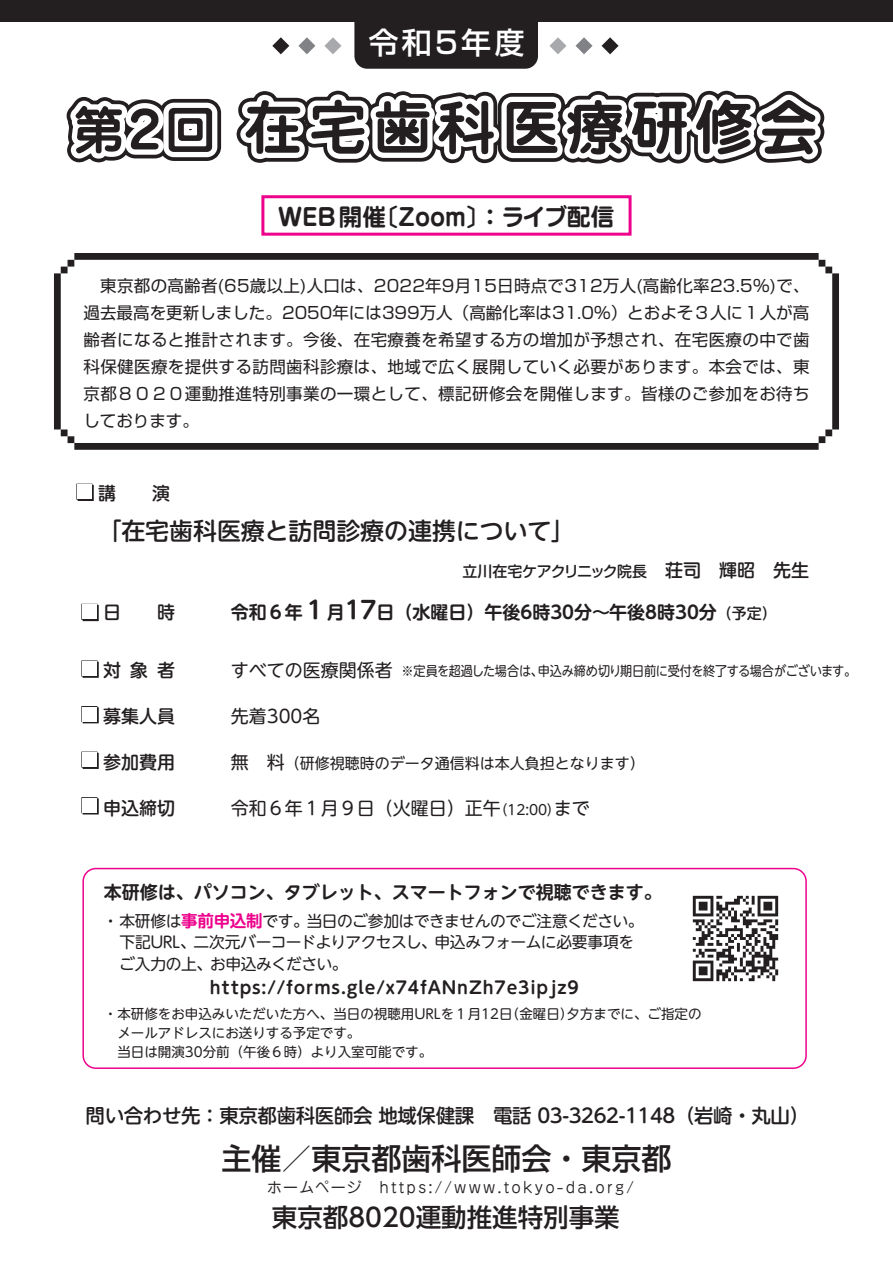
<style>
.page{position:relative;width:893px;height:1263px;background:#fff}
.page>*{position:absolute;margin:0;border:0;box-sizing:border-box;transform-origin:0 0}
.t1{font:700 58.5px "Jun 501 Pro";letter-spacing:.1em;color:#231f20}
.t2{font:500 30px "Shin Go Pro";color:#231f20}
.t3{font:500 30px "Shin Go Pro";letter-spacing:.045em;color:#fff}
.t4{font:500 25.5px "UD Shin Go Pro";color:#231f20}
.t5{font:500 24px "UD Shin M Go Pro";letter-spacing:-.005em;color:#231f20}
.t6{font:700 24px "Jun 501 Pro";color:#231f20}
.t7{font:500 19.5px "UD Shin M Go Pro";letter-spacing:-.02em;color:#231f20}
.t8{font:700 18px "UD Shin M Go Pro De";color:#231f20}
.t9{font:18px "UD Shin M Go Pro";color:#231f20}
.t10{font:500 18px "UD Shin M Go Pro";color:#231f20}
.t11{font:700 16.95px "UD Shin M Go Pro De";letter-spacing:.05em;color:#231f20}
.t12{font:16.5px/27px "Shin Go Pro";letter-spacing:.025em;color:#231f20;text-align:justify}
.t13{font:15.75px "UD Shin M Go Pro";letter-spacing:-.03em;color:#231f20}
.t14{font:15px "Jun 201 Pro";letter-spacing:.145em;color:#231f20}
.t15{font:15px "UD Shin M Go Pro";color:#231f20}
.t16{font:500 15px "Shin M Go Pro";letter-spacing:-.035em;color:#231f20}
.t17{font:13.5px/19.2px "UD Shin M Go Pro";color:#231f20}
.t18{font:13.5px "UD Shin M Go Pro";letter-spacing:-.025em;color:#231f20;scale:.9 1}
.s1{font-size:51px}
.s2{font-family:"UD Shin M Go Pro";font-size:18px}
.s3{font-size:24px}
.s4{font-family:"UD Shin M Go Pro";font-weight:500;font-size:15px}
.s5{font-size:18px}
.s6{font-size:13.8px}
.s7{font-family:"UD Shin M Go Pro De";font-weight:700;font-size:16.5px;color:#ed028c}
</style>
<div class="page">
<div style="left:0;top:0;width:893px;height:21px;background:#231f20"></div>
<div style="left:78px;top:485px;width:16px;height:16px;border:1px solid #231f20"></div>
<div style="left:78px;top:485px;width:15px;height:15px;background:#231f20"></div>
<div style="left:76px;top:484px;width:16px;height:16px;border:1px solid #231f20"></div>
<div style="left:77px;top:484px;width:15px;height:15px;background:#fff"></div>
<div style="left:83px;top:605px;width:16px;height:16px;border:1px solid #231f20"></div>
<div style="left:83px;top:606px;width:15px;height:14px;background:#231f20"></div>
<div style="left:81px;top:604px;width:16px;height:16px;border:1px solid #231f20"></div>
<div style="left:82px;top:604px;width:15px;height:15px;background:#fff"></div>
<div style="left:83px;top:662px;width:16px;height:16px;border:1px solid #231f20"></div>
<div style="left:83px;top:662px;width:15px;height:15px;background:#231f20"></div>
<div style="left:82px;top:661px;width:15px;height:15px;background:#fff"></div>
<div style="left:83px;top:707px;width:16px;height:16px;border:1px solid #231f20"></div>
<div style="left:83px;top:708px;width:15px;height:15px;background:#231f20"></div>
<div style="left:81px;top:706px;width:16px;height:16px;border:1px solid #231f20"></div>
<div style="left:82px;top:707px;width:15px;height:14px;background:#fff"></div>
<div style="left:83px;top:753px;width:16px;height:16px;border:1px solid #231f20"></div>
<div style="left:83px;top:753px;width:15px;height:15px;background:#231f20"></div>
<div style="left:81px;top:751px;width:16px;height:17px;border:1px solid #231f20"></div>
<div style="left:82px;top:752px;width:15px;height:15px;background:#fff"></div>
<div style="left:83px;top:798px;width:16px;height:16px;border:1px solid #231f20"></div>
<div style="left:83px;top:799px;width:15px;height:15px;background:#231f20"></div>
<div style="left:81px;top:797px;width:16px;height:16px;border:1px solid #231f20"></div>
<div style="left:82px;top:798px;width:15px;height:15px;background:#fff"></div>
<div style="left:82px;top:868px;width:725px;height:201px;border:2px solid #ed028c;border-radius:13px"></div>
<svg style="left:54px;top:253px;width:785px;height:197px"></svg>
<img style="left:692px;top:895px;width:87px;height:87px">
<svg style="left:53px;top:21px;width:810px;height:143px"></svg>
<div style="left:261px;top:195px;width:371px;height:41px;background:#fff;border:3px solid #ed028c"></div>
<h2 class="t3" style="left:369px;top:18px;width:157px">令和５年度</h2>
<h1 class="t1" style="left:74px;top:81px;width:746px"><span class="s1">第2回</span>在宅歯科医療研修会</h1>
<h3 class="t6" style="left:278px;top:198px;width:338px">WEB開催〔Zoom〕：ライブ配信</h3>
<p class="t12" style="left:83px;top:271px;width:728px">　東京都の高齢者(65歳以上)人口は、2022年9月15日時点で312万人(高齢化率23.5％)で、過去最高を更新しました。2050年には399万人（高齢化率は31.0％）とおよそ３人に１人が高齢者になると推計されます。今後、在宅療養を希望する方の増加が予想され、在宅医療の中で歯科保健医療を提供する訪問歯科診療は、地域で広く展開していく必要があります。本会では、東京都８０２０運動推進特別事業の一環として、標記研修会を開催します。皆様のご参加をお待ちしております。</p>
<p class="t10" style="left:98px;top:479px;width:73px">講　　演</p>
<h3 class="t5" style="left:97px;top:511px;width:479px">「在宅歯科医療と訪問診療の連携について」</h3>
<p class="t16" style="left:462px;top:559px;width:348px">立川在宅ケアクリニック院長 <span class="s2">荘司　輝昭　先生</span></p>
<p class="t10" style="left:103px;top:598px;width:73px">日　　時</p>
<p class="t8" style="left:231px;top:598px;width:548px">令和６年<span class="s3">１</span>月<span class="s3">17</span>日（水曜日）午後6時30分～午後8時30分<span class="s4">（予定）</span></p>
<p class="t10" style="left:103px;top:655px;width:73px">対象者</p>
<p class="t9" style="left:231px;top:655px;width:163px">すべての医療関係者</p>
<p class="t10" style="left:103px;top:701px;width:73px">募集人員</p>
<p class="t9" style="left:231px;top:701px;width:91px">先着300名</p>
<p class="t10" style="left:103px;top:747px;width:73px">参加費用</p>
<p class="t15" style="left:231px;top:751px;width:416px"><span class="s5">無　料</span>（研修視聴時のデータ通信料は本人負担となります）</p>
<p class="t10" style="left:103px;top:793px;width:73px">申込締切</p>
<p class="t9" style="left:231px;top:793px;width:360px">令和６年１月９日（火曜日）正午<span class="s6">（12:00）</span>まで</p>
<p class="t18" style="left:401px;top:660px;width:507px">※定員を超過した場合は、申込み締め切り期日前に受付を終了する場合がございます。</p>
<p class="t8" style="left:104px;top:877px;width:559px">本研修は、パソコン、タブレット、スマートフォンで視聴できます。</p>
<p class="t13" style="left:103px;top:908px;width:542px">・本研修は<span class="s7">事前申込制</span>です。当日のご参加はできませんのでご注意ください。</p>
<p class="t13" style="left:120px;top:930px;width:516px">下記URL、二次元バーコードよりアクセスし、申込みフォームに必要事項を</p>
<p class="t13" style="left:104px;top:951px;width:245px">　ご入力の上、お申込みください。</p>
<p class="t11" style="left:210px;top:973px;width:370px">https://forms.gle/x74fANnZh7e3ipjz9</p>
<p class="t17" style="left:104px;top:1004px;width:599px">・本研修をお申込みいただいた方へ、当日の視聴用URLを１月12日（金曜日）夕方までに、ご指定の　メールアドレスにお送りする予定です。<br>　当日は開演30分前（午後６時）より入室可能です。</p>
<p class="t7" style="left:86px;top:1100px;width:725px">問い合わせ先：東京都歯科医師会 地域保健課　電話 03-3262-1148（岩崎・丸山）</p>
<h2 class="t2" style="left:221px;top:1134px;width:451px">主催／東京都歯科医師会・東京都</h2>
<p class="t14" style="left:267px;top:1176px;width:368px">ホームページ　https://www.tokyo-da.org/</p>
<h3 class="t4" style="left:272px;top:1196px;width:349px">東京都8020運動推進特別事業</h3>
</div>
